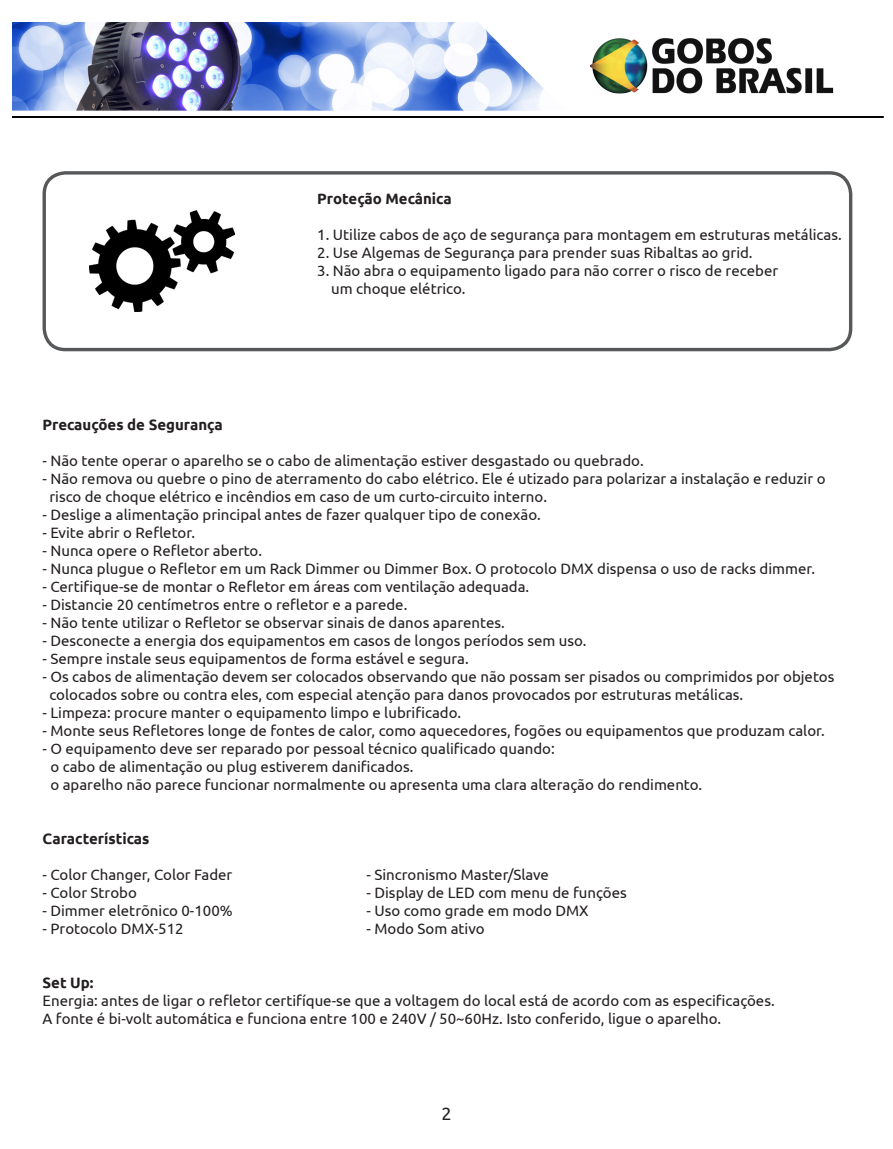
<style>
.page{position:relative;width:893px;height:1149px;background:#fff}
.page>*{position:absolute;margin:0;border:0;box-sizing:border-box;transform-origin:0 0}
.t1{font:18px "Ubuntu";color:#231f20}
.t2{font:15px "Ubuntu";color:#231f20}
.t3{font:700 15px "Ubuntu";color:#231f20}
.s1{color:#fff}
</style>
<div class="page">
<div style="left:43px;top:171px;width:809px;height:180px;border:3px solid #57585a;border-radius:21px"></div>
<img style="left:89px;top:211px;width:146px;height:101px">
<img style="left:12px;top:22px;width:872px;height:96px">
<p class="t3" style="left:317px;top:189px;width:136px">Proteção Mecânica</p>
<p class="t2" style="left:317px;top:225px;width:526px">1. Utilize cabos de aço de segurança para montagem em estruturas metálicas.</p>
<p class="t2" style="left:317px;top:243px;width:437px">2. Use Algemas de Segurança para prender suas Ribaltas ao grid.</p>
<p class="t2" style="left:317px;top:261px;width:462px">3. Não abra o equipamento ligado para não correr o risco de receber</p>
<p class="t2" style="left:331px;top:279px;width:136px">um choque elétrico.</p>
<p class="t3" style="left:43px;top:415px;width:182px">Precauções de Segurança</p>
<p class="t2" style="left:43px;top:451px;width:603px">- Não tente operar o aparelho se o cabo de alimentação estiver desgastado ou quebrado.</p>
<p class="t2" style="left:43px;top:469px;width:784px">- Não remova ou quebre o pino de aterramento do cabo elétrico. Ele é utizado para polarizar a instalação e reduzir o</p>
<p class="t2" style="left:49px;top:487px;width:499px">risco de choque elétrico e incêndios em caso de um curto-circuito interno.</p>
<p class="t2" style="left:43px;top:505px;width:500px">- Deslige a alimentação principal antes de fazer qualquer tipo de conexão.</p>
<p class="t2" style="left:43px;top:523px;width:154px">- Evite abrir o Refletor.</p>
<p class="t2" style="left:43px;top:541px;width:221px">- Nunca opere o Refletor aberto.</p>
<p class="t2" style="left:43px;top:559px;width:774px">- Nunca plugue o Refletor em um Rack Dimmer ou Dimmer Box. O protocolo DMX dispensa o uso de racks dimmer.</p>
<p class="t2" style="left:43px;top:577px;width:488px">- Certifique-se de montar o Refletor em áreas com ventilação adequada.</p>
<p class="t2" style="left:43px;top:595px;width:366px">- Distancie 20 centímetros entre o refletor e a parede.</p>
<p class="t2" style="left:43px;top:613px;width:464px">- Não tente utilizar o Refletor se observar sinais de danos aparentes.</p>
<p class="t2" style="left:43px;top:631px;width:546px">- Desconecte a energia dos equipamentos em casos de longos períodos sem uso.</p>
<p class="t2" style="left:43px;top:649px;width:428px">- Sempre instale seus equipamentos de forma estável e segura.</p>
<p class="t2" style="left:43px;top:667px;width:793px">- Os cabos de alimentação devem ser colocados observando que não possam ser pisados ou comprimidos por objetos</p>
<p class="t2" style="left:49px;top:685px;width:695px">colocados sobre ou contra eles, com especial atenção para danos provocados por estruturas metálicas.</p>
<p class="t2" style="left:43px;top:703px;width:420px">- Limpeza: procure manter o equipamento limpo e lubrificado.</p>
<p class="t2" style="left:43px;top:721px;width:784px">- Monte seus Refletores longe de fontes de calor, como aquecedores, fogões ou equipamentos que produzam calor.</p>
<p class="t2" style="left:43px;top:739px;width:514px">- O equipamento deve ser reparado por pessoal técnico qualificado quando:</p>
<p class="t2" style="left:43px;top:757px;width:372px"><span class="s1">-</span> o cabo de alimentação ou plug estiverem danificados.</p>
<p class="t2" style="left:43px;top:775px;width:661px"><span class="s1">-</span> o aparelho não parece funcionar normalmente ou apresenta uma clara alteração do rendimento.</p>
<p class="t3" style="left:43px;top:829px;width:108px">Características</p>
<p class="t2" style="left:43px;top:865px;width:191px">- Color Changer, Color Fader</p>
<p class="t2" style="left:367px;top:865px;width:184px">- Sincronismo Master/Slave</p>
<p class="t2" style="left:43px;top:883px;width:96px">- Color Strobo</p>
<p class="t2" style="left:367px;top:883px;width:262px">- Display de LED com menu de funções</p>
<p class="t2" style="left:43px;top:901px;width:192px">- Dimmer eletrõnico 0-100%</p>
<p class="t2" style="left:367px;top:901px;width:224px">- Uso como grade em modo DMX</p>
<p class="t2" style="left:43px;top:919px;width:143px">- Protocolo DMX-512</p>
<p class="t2" style="left:367px;top:919px;width:120px">- Modo Som ativo</p>
<p class="t3" style="left:43px;top:973px;width:53px">Set Up:</p>
<p class="t2" style="left:43px;top:991px;width:734px">Energia: antes de ligar o refletor certifíque-se que a voltagem do local está de acordo com as especificações.</p>
<p class="t2" style="left:43px;top:1009px;width:680px">A fonte é bi-volt automática e funciona entre 100 e 240V / 50~60Hz. Isto conferido, ligue o aparelho.</p>
<p class="t1" style="left:441px;top:1102px;width:12px">2</p>
</div>
